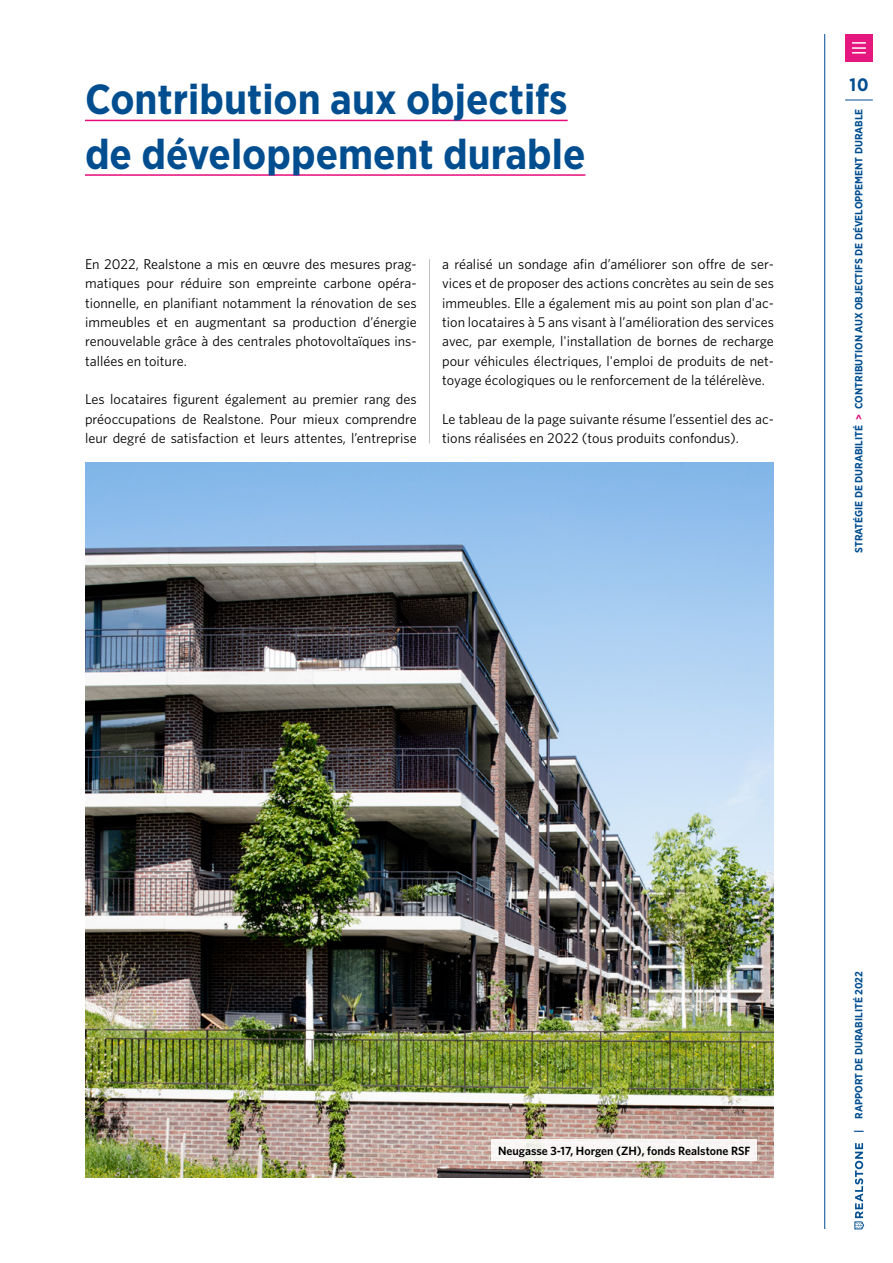
<style>
.page{position:relative;width:893px;height:1263px;background:#fff}
.page>*{position:absolute;margin:0;border:0;box-sizing:border-box;transform-origin:0 0}
.t1{font:700 42px/54.6px "Gotham Narrow";color:#004e90}
.t2{font:700 18px "Gotham Narrow";color:#004e90}
.t3{font:14.25px/19.4px "Whitney";color:#000;text-align:justify}
.t4{font:600 12px "Whitney";color:#000}
.t5{font:700 10.5px "Gotham Narrow";color:#004e90}
.s1{color:#e60b79}
</style>
<div class="page">
<div style="left:845px;top:34px;width:28px;height:28px;background:#e6177e"></div>
<svg style="left:852px;top:42px;width:14px;height:12px"></svg>
<svg style="left:845px;top:100px;width:28px;height:1px"></svg>
<hr style="left:824px;top:34px;width:1px;height:1195px;background:#004e90">
<svg style="left:855px;top:1143px;width:9px;height:86px"></svg>
<hr style="left:85px;top:120px;width:483px;height:1px;background:#e60b79">
<hr style="left:85px;top:174px;width:500px;height:2px;background:#e60b79">
<hr style="left:429px;top:259px;width:1px;height:184px;background:#bfc0c1">
<img style="left:85px;top:462px;width:689px;height:716px">
<div style="left:492px;top:1140px;width:265px;height:21px;background:#f9f5f4"></div>
<h1 class="t1" style="left:85px;top:72px;width:502px">Contribution aux objectifs de développement durable</h1>
<p class="t3" style="left:85px;top:254px;width:333px">En 2022, Realstone a mis en œuvre des mesures prag&shy;matiques pour réduire son empreinte carbone opéra&shy;tionnelle, en planifiant notamment la rénovation de ses immeubles et en augmentant sa production d’énergie renouvelable grâce à des centrales photovoltaïques ins&shy;tallées en toiture.</p>
<p class="t3" style="left:85px;top:389px;width:333px">Les locataires figurent également au premier rang des préoccupations de Realstone. Pour mieux comprendre leur degré de satisfaction et leurs attentes, l’entreprise</p>
<p class="t3" style="left:442px;top:254px;width:333px">a réalisé un sondage afin d’améliorer son offre de ser&shy;vices et de proposer des actions concrètes au sein de ses immeubles. Elle a également mis au point son plan d'ac&shy;tion locataires à 5 ans visant à l’amélioration des services avec, par exemple, l'installation de bornes de recharge pour véhicules électriques, l'emploi de produits de net&shy;toyage écologiques ou le renforcement de la télérelève.</p>
<p class="t3" style="left:442px;top:409px;width:333px">Le tableau de la page suivante résume l’essentiel des ac&shy;tions réalisées en 2022 (tous produits confondus).</p>
<p class="t2" style="left:849px;top:73px;width:21px">10</p>
<p class="t5" style="left:852px;top:553px;width:446px;rotate:-90deg">STRATÉGIE DE DURABILITÉ <span class="s1">&gt;</span> CONTRIBUTION AUX OBJECTIFS DE DÉVELOPPEMENT DURABLE</p>
<p class="t4" style="left:498px;top:1142px;width:254px">Neugasse 3-17, Horgen (ZH), fonds Realstone RSF</p>
<p class="t5" style="left:852px;top:1133px;width:163px;rotate:-90deg">| RAPPORT DE DURABILITÉ 2022</p>
</div>
